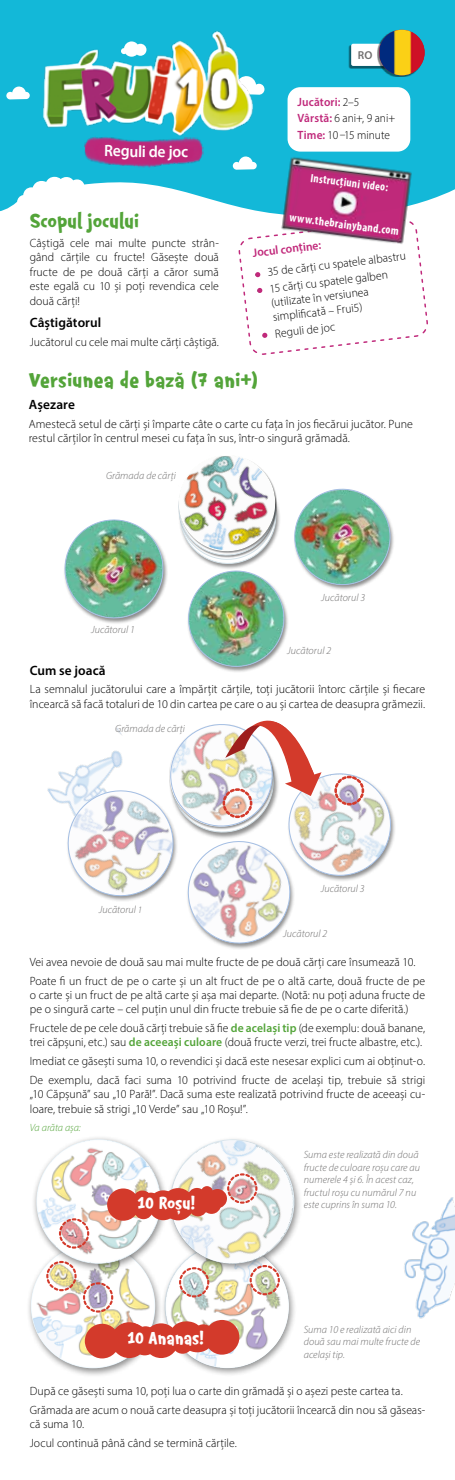
<style>
.page{position:relative;width:455px;height:1480px;background:#fff}
.page>*{position:absolute;margin:0;border:0;box-sizing:border-box;transform-origin:0 0}
.t1{font:700 21px "Umnik 2019";letter-spacing:.005em;color:#53a439}
.t2{font:700 21px "Umnik";letter-spacing:-.005em;color:#53a439;scale:.94 1}
.t3{font:700 18px "Umnik";letter-spacing:-.015em;color:#fff;scale:.94 1}
.t4{font:700 18px "Umnik 2019";letter-spacing:-.015em;color:#fff;scale:.94 1}
.t5{font:600 16.5px "Myriad Pro";color:#fff;scale:.94 1}
.t6{font:600 13.5px "Myriad Pro";letter-spacing:.005em;color:#000}
.t7{font:300 12px/14.4px "Myriad Pro";letter-spacing:.005em;color:#000}
.t8{font:300 12px/16.5px "Myriad Pro";letter-spacing:.005em;color:#000;scale:.95 1}
.t9{font:700 condensed 12px "Myriad Pro";color:#fff}
.t10{font:700 condensed 12px "Myriad Pro";color:#fff;scale:.95 1}
.t11{font:600 12px "Myriad Pro";color:#c1297b}
.t12{font:600 11.55px "Myriad Pro";color:#706f6f}
.t13{font:italic 300 10.5px/12.6px "Myriad Pro";letter-spacing:.005em;color:#706f6f}
.t14{font:italic 300 10.5px "Myriad Pro";color:#53a439}
.s1{font-weight:600;color:#c0297b}
.s2{font-family:"Umnik";font-weight:700}
.s3{font-size:9.75px}
.s4{font-weight:600;color:#53a439}
</style>
<div class="page">
<svg style="left:0;top:0;width:455px;height:212px;fill:#13b8d8"></svg>
<svg style="left:254px;top:76px;width:11px;height:19px"></svg>
<img style="left:47px;top:771px;width:12px;height:32px">
<img style="left:404px;top:1197px;width:51px;height:122px">
<div style="left:26px;top:1240px;width:137px;height:137px;background:#000;opacity:.45"></div>
<img style="left:31px;top:1244px;width:124px;height:123px;border-radius:62px">
<div style="left:161px;top:1241px;width:136px;height:136px;background:#000;opacity:.45"></div>
<img style="left:166px;top:1245px;width:123px;height:123px;border-radius:62px">
<svg style="left:45px;top:1272px;width:69px;height:41px"></svg>
<div style="left:85px;top:1323px;width:34px;height:35px;background:#d33a2b;border-radius:50%"></div>
<div style="left:205px;top:1320px;width:34px;height:34px;background:#d33a2b;border-radius:50%"></div>
<div style="left:144px;top:1323px;width:34px;height:35px;background:#d33a2b;border-radius:50%"></div>
<div style="left:111px;top:1322px;width:36px;height:36px;background:#d33a2b;border-radius:50%"></div>
<div style="left:172px;top:1333px;width:21px;height:20px;background:#d33a2b;border-radius:50%"></div>
<div style="left:133px;top:1332px;width:24px;height:23px;background:#d33a2b;border-radius:50%"></div>
<div style="left:135px;top:1326px;width:21px;height:21px;background:#d33a2b;border-radius:50%"></div>
<div style="left:112px;top:1323px;width:36px;height:26px;background:#d33a2b;border-radius:50%"></div>
<div style="left:183px;top:1330px;width:29px;height:22px;background:#d33a2b;border-radius:50%"></div>
<div style="left:193px;top:1324px;width:21px;height:21px;background:#d33a2b;border-radius:50%"></div>
<div style="left:171px;top:1321px;width:31px;height:22px;background:#d33a2b;border-radius:50%"></div>
<div style="left:31px;top:1135px;width:138px;height:137px;background:#000;opacity:.45"></div>
<img style="left:37px;top:1140px;width:123px;height:123px;border-radius:62px">
<svg style="left:58px;top:1217px;width:32px;height:33px"></svg>
<svg style="left:165px;top:1135px;width:135px;height:163px"></svg>
<div style="left:107px;top:1188px;width:32px;height:32px;background:#d33a2b;border-radius:50%"></div>
<div style="left:162px;top:1188px;width:32px;height:32px;background:#d33a2b;border-radius:50%"></div>
<div style="left:134px;top:1200px;width:19px;height:19px;background:#d33a2b;border-radius:50%"></div>
<div style="left:188px;top:1197px;width:20px;height:19px;background:#d33a2b;border-radius:50%"></div>
<div style="left:141px;top:1192px;width:19px;height:20px;background:#d33a2b;border-radius:50%"></div>
<div style="left:148px;top:1190px;width:30px;height:30px;background:#d33a2b;border-radius:50%"></div>
<div style="left:201px;top:1186px;width:12px;height:12px;background:#d33a2b;border-radius:50%"></div>
<div style="left:133px;top:1190px;width:19px;height:19px;background:#d33a2b;border-radius:50%"></div>
<div style="left:202px;top:1195px;width:19px;height:19px;background:#d33a2b;border-radius:50%"></div>
<div style="left:208px;top:1189px;width:19px;height:19px;background:#d33a2b;border-radius:50%"></div>
<div style="left:187px;top:1188px;width:20px;height:19px;background:#d33a2b;border-radius:50%"></div>
<img style="left:59px;top:456px;width:336px;height:492px">
<div style="left:288px;top:87px;width:122px;height:65px;background:#fff;border-radius:13px"></div>
<img style="left:0;top:23px;width:254px;height:124px">
<img style="left:84px;top:136px;width:120px;height:33px">
<svg style="left:121px;top:41px;width:25px;height:16px"></svg>
<svg style="left:233px;top:156px;width:24px;height:14px"></svg>
<svg style="left:6px;top:86px;width:24px;height:14px"></svg>
<svg style="left:238px;top:205px;width:191px;height:9px"></svg>
<img style="left:276px;top:152px;width:141px;height:67px">
<div style="left:348px;top:45px;width:53px;height:24px;background:#000;opacity:.5"></div>
<div style="left:351px;top:44px;width:51px;height:22px;background:#fff;border-radius:2px"></div>
<div style="left:377px;top:31px;width:47px;height:46px;background:#000;opacity:.5"></div>
<img style="left:380px;top:30px;width:45px;height:45px">
<svg style="left:238px;top:219px;width:190px;height:136px"></svg>
<p class="t12" style="left:358px;top:48px;width:16px">RO</p>
<h3 class="t5" style="left:104px;top:140px;width:91px;rotate:1deg">Reguli de joc</h3>
<h1 class="t2" style="left:30px;top:211px;width:118px">Scopul jocului</h1>
<p class="t7" style="left:30px;top:236px;width:191px;text-align:justify">Câștigă cele mai multe puncte strân&shy;gând cărțile cu fructe! Găsește două fructe de pe două cărți a căror sumă este egală cu 10 și poți revendica cele două cărți!</p>
<p class="t6" style="left:30px;top:314px;width:73px">Câștigătorul</p>
<p class="t7" style="left:30px;top:334px;width:191px">Jucătorul cu cele mai multe cărți câștigă.</p>
<p class="t8" style="left:298px;top:93px;width:104px"><span class="s1">Jucători:</span> 2–5<br><span class="s1">Vârstă:</span> 6 ani+, 9 ani+<br><span class="s1">Time:</span> 10 –15 minute</p>
<p class="t10" style="left:312px;top:170px;width:84px;rotate:7deg">Instrucțiuni video:</p>
<p class="t9" style="left:291px;top:210px;width:111px;rotate:7deg">www.thebrainyband.com</p>
<p class="t11" style="left:252px;top:245px;width:70px;rotate:-7deg">Jocul conține:</p>
<p class="t7" style="left:254px;top:267px;width:153px;rotate:-7deg"><span class="s2">•</span> 35 de cărți cu spatele albastru</p>
<p class="t7" style="left:269px;top:281px;width:121px;text-indent:-13px;rotate:-7deg"><span class="s2">•</span> 15 cărți cu spatele galben (utilizate în versiunea simplifi cată – Frui5)</p>
<p class="t7" style="left:261px;top:328px;width:75px;rotate:-7deg"><span class="s2">•</span> Reguli de joc</p>
<h1 class="t1" style="left:29px;top:366px;width:231px">Versiunea de bază (7 ani+)</h1>
<p class="t6" style="left:29px;top:396px;width:48px">Așezare</p>
<p class="t7" style="left:29px;top:416px;width:386px">Amestecă setul de cărți și împarte câte o carte cu fața în jos fiecărui jucător. Pune restul cărților în centrul mesei cu fața în sus, într-o singură grămadă.</p>
<p class="t13" style="left:106px;top:469px;width:71px">Grămada de cărți</p>
<p class="t13" style="left:91px;top:623px;width:45px">Jucătorul 1</p>
<p class="t13" style="left:321px;top:591px;width:45px">Jucătorul 3</p>
<p class="t13" style="left:287px;top:644px;width:45px">Jucătorul 2</p>
<p class="t6" style="left:30px;top:661px;width:77px">Cum se joacă</p>
<p class="t7" style="left:30px;top:682px;width:397px">La semnalul jucătorului care a împărțit cărțile, toți jucătorii întorc cărțile și fiecare încearcă să facă totaluri de 10 din cartea pe care o au și cartea de deasupra grămezii.</p>
<p class="t13" style="left:115px;top:722px;width:71px">Grămada de cărți</p>
<p class="t13" style="left:99px;top:903px;width:45px">Jucătorul <span class="s3">1</span></p>
<p class="t13" style="left:321px;top:882px;width:45px">Jucătorul 3</p>
<p class="t13" style="left:283px;top:927px;width:45px">Jucătorul 2</p>
<p class="t7" style="left:30px;top:952px;width:397px;line-height:18.6px">Vei avea nevoie de două sau mai multe fructe de pe două cărți care însumează 10.<br>Poate fi un fruct de pe o carte și un alt fruct de pe o altă carte, două fructe de pe</p>
<p class="t7" style="left:30px;top:987px;width:397px">o carte și un fruct de pe altă carte și așa mai departe. (Notă: nu poți aduna fructe de pe o singură carte – cel puțin unul din fructe trebuie să fie de pe o carte diferită.)</p>
<p class="t7" style="left:30px;top:1020px;width:397px">Fructele de pe cele două cărți trebuie să fie <span class="s4">de același tip</span> (de exemplu: două banane, trei căpșuni, etc.) sau <span class="s4">de aceeași culoare</span> (două fructe verzi, trei fructe albastre, etc.).</p>
<p class="t7" style="left:30px;top:1051px;width:397px;line-height:18.6px">Imediat ce găsești suma 10, o revendici și dacă este nesesar explici cum ai obținut-o.<br>De exemplu, dacă faci suma 10 potrivind fructe de același tip, trebuie să strigi</p>
<p class="t7" style="left:30px;top:1087px;width:397px">„10 Căpșună” sau „10 Pară!”. Dacă suma este realizată potrivind fructe de aceeași cu&shy;loare, trebuie să strigi „10 Verde” sau „10 Roșu!”.</p>
<p class="t14" style="left:30px;top:1121px;width:53px">Va arăta așa:</p>
<h2 class="t4" style="left:137px;top:1191px;width:63px">10 Roșu!</h2>
<p class="t13" style="left:304px;top:1148px;width:118px">Suma este realizată din două fructe de culoare roșu care au numerele 4 și 6. În acest caz, fructul roșu cu numărul 7 nu este cuprins în suma 10.</p>
<p class="t13" style="left:304px;top:1322px;width:118px">Suma 10 e realizată aici din două sau mai multe fructe de același tip.</p>
<p class="t7" style="left:30px;top:1382px;width:397px;line-height:18.6px">După ce găsești suma 10, poți lua o carte din grămadă și o așezi peste cartea ta.<br>Grămada are acum o nouă carte deasupra și toți jucătorii încearcă din nou să găseas-</p>
<p class="t7" style="left:30px;top:1415px;width:209px;line-height:18.6px">că suma 10.<br>Jocul continuă până când se termină cărțile.</p>
<h2 class="t3" style="left:127px;top:1329px;width:83px">10 Ananas!</h2>
</div>
